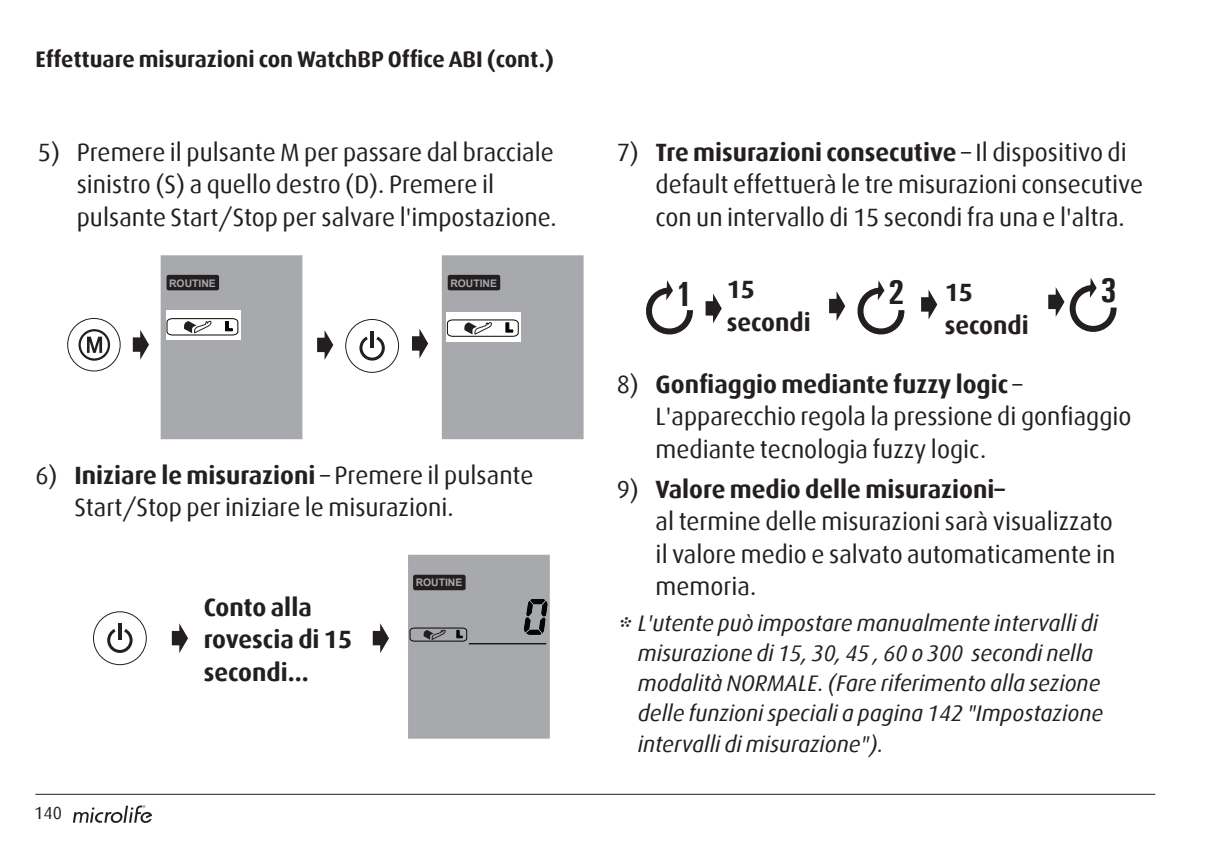
<style>
.page{position:relative;width:1205px;height:851px;background:#fff}
.page>*{position:absolute;margin:0;border:0;box-sizing:border-box;transform-origin:0 0}
.Body{font:700 condensed 35px "Univers";color:#231f20}
.Number_Process{font:25px/32.5px "Dax";color:#231f20}
.Body-2{font:700 25px/32.5px "Dax";color:#231f20}
.Note{font:italic 22.5px/30px "Dax";color:#231f20}
.t1{font:700 22.5px "Dax";color:#231f20}
.t2{font:17.5px "Dax";color:#231f20}
.t3{font:700 10.5px "Arial";color:#a8a9ad}
.s1{font-weight:700}
.s2{font-size:30px}
</style>
<div class="page">
<hr style="left:35px;top:793px;width:1120px;height:1px;background:#231f20">
<svg style="left:73px;top:805px;width:79px;height:17px"></svg>
<svg style="left:317px;top:330px;width:16px;height:30px"></svg>
<svg style="left:133px;top:330px;width:16px;height:29px"></svg>
<svg style="left:412px;top:329px;width:16px;height:29px"></svg>
<div style="left:67px;top:318px;width:53px;height:53px;border:1px solid #231f20;border-radius:50%"></div>
<svg style="left:79px;top:329px;width:31px;height:31px"></svg>
<div style="left:345px;top:319px;width:54px;height:53px;border:1px solid #231f20;border-radius:50%"></div>
<hr style="left:371px;top:331px;width:3px;height:17px;background:#231f20">
<svg style="left:359px;top:336px;width:26px;height:24px"></svg>
<svg style="left:172px;top:623px;width:16px;height:30px"></svg>
<svg style="left:373px;top:623px;width:16px;height:30px"></svg>
<div style="left:93px;top:611px;width:53px;height:53px;border:1px solid #231f20;border-radius:50%"></div>
<hr style="left:118px;top:623px;width:3px;height:17px;background:#231f20">
<svg style="left:107px;top:628px;width:26px;height:24px"></svg>
<svg style="left:705px;top:293px;width:17px;height:30px"></svg>
<svg style="left:646px;top:280px;width:47px;height:55px"></svg>
<svg style="left:829px;top:280px;width:76px;height:55px"></svg>
<svg style="left:161px;top:255px;width:141px;height:184px;background:#a8a8ac"></svg>
<svg style="left:442px;top:255px;width:141px;height:184px;background:#a8a8ac"></svg>
<svg style="left:408px;top:554px;width:142px;height:184px;background:#9fa0a4"></svg>
<svg style="left:921px;top:290px;width:16px;height:29px"></svg>
<svg style="left:1048px;top:278px;width:69px;height:54px"></svg>
<p class="t1" style="left:35px;top:47px;width:520px">Effettuare misurazioni con WatchBP Office ABI (cont.)</p>
<p class="Number_Process" style="left:77px;top:136px;width:481px;text-indent:-39px">5) Premere il pulsante M per passare dal bracciale sinistro (S) a quello destro (D). Premere il pulsante Start/Stop per salvare l'impostazione.</p>
<p class="t3" style="left:169px;top:276px;width:48px">ROUTINE</p>
<p class="t3" style="left:450px;top:276px;width:48px">ROUTINE</p>
<p class="Number_Process" style="left:74px;top:459px;width:460px;text-indent:-39px">6) <span class="s1">Iniziare le misurazioni</span> – Premere il pulsante<br>Start/Stop per iniziare le misurazioni.</p>
<p class="t2" style="left:34px;top:803px;width:29px">140</p>
<p class="Body-2" style="left:204px;top:590px;width:150px">Conto alla rovescia di 15 secondi...</p>
<p class="t3" style="left:416px;top:575px;width:48px">ROUTINE</p>
<p class="Number_Process" style="left:656px;top:136px;width:489px;text-indent:-39px">7) <span class="s1">Tre misurazioni consecutive</span> – Il dispositivo di default effettuerà le tre misurazioni consecutive con un intervallo di 15 secondi fra una e l'altra.</p>
<p class="Body" style="left:675px;top:272px;width:18px">1</p>
<p class="Body" style="left:888px;top:271px;width:18px">2</p>
<p class="Body-2" style="left:727px;top:273px;width:86px">15 secondi</p>
<p class="Body-2" style="left:945px;top:276px;width:86px">15 secondi</p>
<p class="Body" style="left:1100px;top:269px;width:18px">3</p>
<p class="Number_Process" style="left:656px;top:368px;width:477px;text-indent:-39px">8) <span class="s1">Gonfiaggio mediante fuzzy logic</span> –<br>L'apparecchio regola la pressione di gonfiaggio mediante tecnologia fuzzy logic.</p>
<p class="Number_Process" style="left:656px;top:473px;width:461px;text-indent:-39px">9) <span class="s1">Valore medio delle misurazioni–<br></span>al termine delle misurazioni sarà visualizzato il valore medio e salvato automaticamente in memoria.</p>
<p class="Note" style="left:638px;top:608px;width:467px;text-indent:-21px"><span class="s2">*</span> L'utente può impostare manualmente intervalli di misurazione di 15, 30, 45 , 60 o 300 secondi nella modalità NORMALE. (Fare riferimento alla sezione delle funzioni speciali a pagina 142 "Impostazione intervalli di misurazione").</p>
</div>
